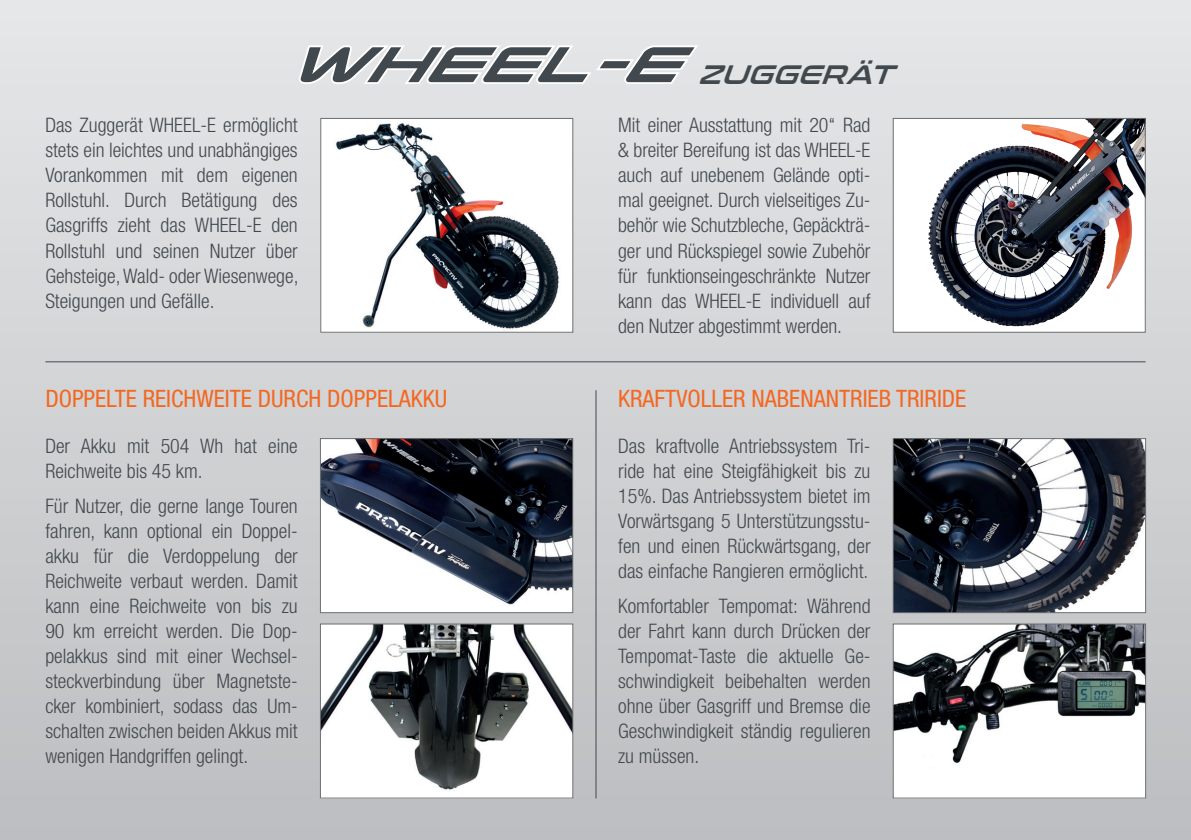
<style>
.page{position:relative;width:1191px;height:840px;background:#fff}
.page>*{position:absolute;margin:0;border:0;box-sizing:border-box;transform-origin:0 0}
.t1{font:italic 26.4px "Conthrax Sb";color:#41494e}
.t2{font:condensed 24px "Helvetica Neue LT Std";color:#f36821}
.t3{font:300 condensed 20px/25px "Helvetica Neue LT Std";color:#41494e;text-align:justify}
</style>
<div class="page">
<div style="left:0;top:0;width:1191px;height:839px;background:linear-gradient(to bottom,#e6e7e9,#bcbdbf)"></div>
<hr style="left:595px;top:390px;width:1px;height:408px;background:#41494e">
<hr style="left:45px;top:361px;width:1100px;height:1px;background:#41494e">
<img style="left:322px;top:120px;width:249px;height:210px">
<div style="left:320px;top:118px;width:253px;height:214px;border:1px solid #6c6d70"></div>
<svg style="left:298px;top:44px;width:402px;height:41px"></svg>
<img style="left:322px;top:440px;width:249px;height:170px">
<div style="left:320px;top:438px;width:253px;height:174px;border:1px solid #6c6d70"></div>
<img style="left:895px;top:120px;width:248px;height:210px">
<div style="left:893px;top:118px;width:252px;height:214px;border:1px solid #6c6d70"></div>
<img style="left:895px;top:440px;width:249px;height:170px">
<div style="left:893px;top:438px;width:253px;height:174px;border:1px solid #6c6d70"></div>
<img style="left:322px;top:625px;width:249px;height:171px">
<div style="left:320px;top:623px;width:253px;height:175px;border:1px solid #6c6d70"></div>
<div style="left:893px;top:623px;width:252px;height:174px;background:#fff"></div>
<img style="left:895px;top:625px;width:249px;height:138px">
<div style="left:893px;top:623px;width:253px;height:175px;border:1px solid #6c6d70"></div>
<h1 class="t1" style="left:698px;top:54px;width:209px">ZUGGERÄT</h1>
<p class="t3" style="left:45px;top:112px;width:255px">Das Zuggerät WHEEL-E ermöglicht stets ein leichtes und unabhängiges Vorankommen mit dem eigenen Rollstuhl. Durch Betätigung des Gasgriffs zieht das WHEEL-E den Rollstuhl und seinen Nutzer über Gehsteige, Wald- oder Wiesenwege, Steigungen und Gefälle.</p>
<p class="t3" style="left:618px;top:112px;width:254px">Mit einer Ausstattung mit 20‘‘ Rad &amp; breiter Bereifung ist das WHEEL-E auch auf unebenem Gelände opti&shy;mal geeignet. Durch vielseitiges Zu&shy;behör wie Schutzbleche, Gepäckträ&shy;ger und Rückspiegel sowie Zubehör für funktionseingeschränkte Nutzer kann das WHEEL-E individuell auf den Nutzer abgestimmt werden.</p>
<p class="t2" style="left:45px;top:385px;width:403px">DOPPELTE REICHWEITE DURCH DOPPELAKKU</p>
<p class="t2" style="left:618px;top:385px;width:350px">KRAFTVOLLER NABENANTRIEB TRIRIDE</p>
<p class="t3" style="left:45px;top:433px;width:254px">Der Akku mit 504 Wh hat eine<br>Reichweite bis 45 km.</p>
<p class="t3" style="left:45px;top:493px;width:254px">Für Nutzer, die gerne lange Touren fahren, kann optional ein Doppel&shy;akku für die Verdoppelung der Reichweite verbaut werden. Damit kann eine Reichweite von bis zu 90 km erreicht werden. Die Dop&shy;pelakkus sind mit einer Wechsel&shy;steckverbindung über Magnetste&shy;cker kombiniert, sodass das Um&shy;schalten zwischen beiden Akkus mit wenigen Handgriffen gelingt.</p>
<p class="t3" style="left:618px;top:433px;width:254px">Das kraftvolle Antriebssystem Tri&shy;ride hat eine Steigfähigkeit bis zu 15%. Das Antriebssystem bietet im Vorwärtsgang 5 Unterstützungsstu&shy;fen und einen Rückwärtsgang, der das einfache Rangieren ermöglicht.</p>
<p class="t3" style="left:618px;top:593px;width:254px">Komfortabler Tempomat: Während der Fahrt kann durch Drücken der Tempomat-Taste die aktuelle Ge&shy;schwindigkeit beibehalten werden ohne über Gasgriff und Bremse die Geschwindigkeit ständig regulieren zu müssen.</p>
</div>
